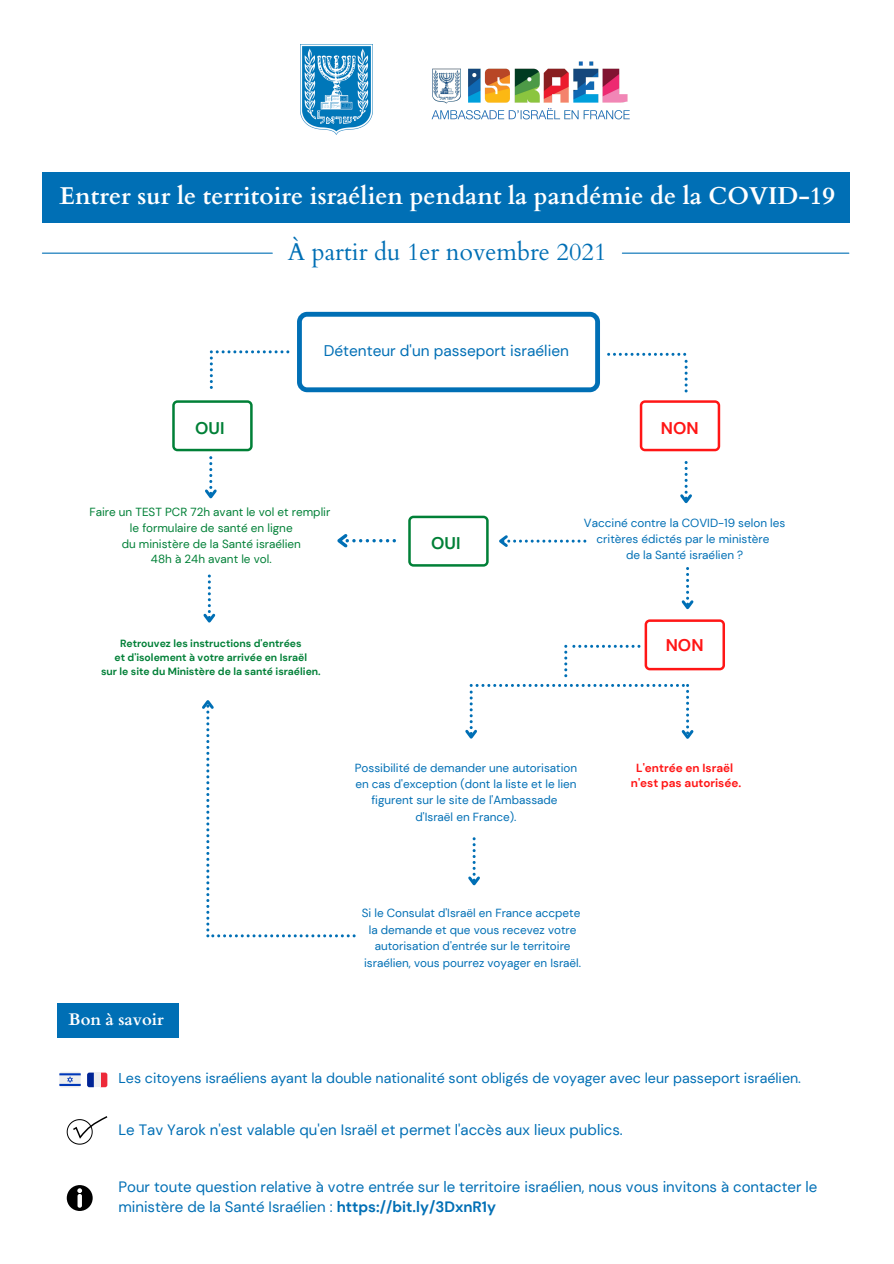
<style>
.page{position:relative;width:894px;height:1264px;background:#fff}
.page>*{position:absolute;margin:0;border:0;box-sizing:border-box;transform-origin:0 0}
.t1{font:700 24.3px "Cardo";color:#fff}
.t2{font:24.3px "Cardo";color:#006fb5}
.t3{font:700 16.95px "DM Sans";color:#008037}
.t4{font:700 16.95px "DM Sans";color:#ff1616}
.t5{font:700 16.65px "Cardo";color:#fff}
.t6{font:15.45px "DM Sans";color:#006fb5}
.t7{font:15px/20.2px "DM Sans";color:#006fb5}
.t8{font:14.25px "DM Sans";color:#006fb5}
.t9{font:11.7px/16.4px "DM Sans";color:#006fb5;text-align:center}
.t10{font:11.7px "DM Sans";color:#008037}
.t11{font:700 11.7px "DM Sans";color:#ff1616}
.t12{font:700 10.35px "DM Sans";color:#008037}
.s1{font-weight:700}
</style>
<div class="page">
<img style="left:300px;top:44px;width:73px;height:91px">
<div style="left:42px;top:172px;width:807px;height:51px;background:#006fb5"></div>
<hr style="left:42px;top:252px;width:230px;height:2px;background:#006fb5">
<hr style="left:622px;top:252px;width:226px;height:2px;background:#006fb5">
<svg style="left:297px;top:312px;width:303px;height:80px"></svg>
<svg style="left:639px;top:400px;width:81px;height:51px"></svg>
<svg style="left:408px;top:515px;width:80px;height:51px"></svg>
<svg style="left:210px;top:350px;width:79px;height:39px"></svg>
<svg style="left:607px;top:353px;width:80px;height:39px"></svg>
<svg style="left:172px;top:400px;width:80px;height:99px"></svg>
<svg style="left:203px;top:574px;width:13px;height:49px"></svg>
<svg style="left:680px;top:461px;width:12px;height:43px"></svg>
<svg style="left:681px;top:567px;width:13px;height:43px"></svg>
<svg style="left:499px;top:535px;width:87px;height:12px"></svg>
<svg style="left:465px;top:684px;width:229px;height:55px"></svg>
<svg style="left:468px;top:837px;width:12px;height:49px"></svg>
<svg style="left:202px;top:700px;width:153px;height:237px"></svg>
<svg style="left:564px;top:619px;width:160px;height:58px"></svg>
<svg style="left:59px;top:1072px;width:22px;height:15px"></svg>
<svg style="left:101px;top:1072px;width:6px;height:15px"></svg>
<svg style="left:87px;top:1072px;width:7px;height:15px"></svg>
<div style="left:94px;top:1072px;width:7px;height:15px;background:#eee"></div>
<svg style="left:67px;top:1116px;width:40px;height:28px"></svg>
<svg style="left:67px;top:1185px;width:26px;height:25px"></svg>
<div style="left:58px;top:1002px;width:121px;height:35px;background:#006fb5"></div>
<img style="left:431px;top:61px;width:199px;height:59px">
<svg style="left:337px;top:534px;width:59px;height:14px"></svg>
<p class="t1" style="left:59px;top:180px;width:776px">Entrer sur le territoire israélien pendant la pandémie de la COVID-19</p>
<p class="t2" style="left:288px;top:236px;width:320px">À partir du 1er novembre 2021</p>
<p class="t6" style="left:324px;top:341px;width:246px">Détenteur d'un passeport israélien</p>
<p class="t3" style="left:195px;top:417px;width:31px">OUI</p>
<p class="t4" style="left:660px;top:417px;width:39px">NON</p>
<p class="t10" style="left:89px;top:505px;width:242px">Faire un TEST PCR 72h avant le vol et remplir</p>
<p class="t10" style="left:130px;top:520px;width:164px">le formulaire de santé en ligne</p>
<p class="t10" style="left:122px;top:536px;width:181px">du ministère de la Santé israélien</p>
<p class="t10" style="left:151px;top:551px;width:122px">48h à 24h avant le vol.</p>
<p class="t12" style="left:120px;top:636px;width:183px">Retrouvez les instructions d'entrées</p>
<p class="t12" style="left:114px;top:650px;width:194px">et d'isolement à votre arrivée en Israël</p>
<p class="t12" style="left:101px;top:664px;width:221px">sur le site du Ministère de la santé israélien.</p>
<p class="t3" style="left:431px;top:532px;width:31px">OUI</p>
<p class="t9" style="left:583px;top:514px;width:203px">Vacciné contre la COVID-19 selon les critères édictés par le ministère</p>
<p class="t9" style="left:625px;top:547px;width:119px">de la Santé israélien ?</p>
<p class="t4" style="left:665px;top:634px;width:39px">NON</p>
<p class="t5" style="left:69px;top:1008px;width:97px">Bon à savoir</p>
<p class="t9" style="left:355px;top:759px;width:224px">Possibilité de demander une autorisation</p>
<p class="t9" style="left:355px;top:775px;width:223px">en cas d'exception (dont la liste et le lien figurent sur le site de l'Ambassade</p>
<p class="t9" style="left:415px;top:808px;width:102px">d'Israël en France).</p>
<p class="t9" style="left:361px;top:905px;width:220px">Si le Consulat d'Israël en France accpete</p>
<p class="t9" style="left:364px;top:921px;width:218px">la demande et que vous recevez votre autorisation d'entrée sur le territoire israélien, vous pourrez voyager en Israël.</p>
<p class="t11" style="left:636px;top:760px;width:98px">L'entrée en Israël</p>
<p class="t11" style="left:630px;top:775px;width:112px">n'est pas autorisée.</p>
<p class="t8" style="left:118px;top:1069px;width:684px">Les citoyens israéliens ayant la double nationalité sont obligés de voyager avec leur passeport israélien.</p>
<p class="t7" style="left:118px;top:1119px;width:506px">Le Tav Yarok n'est valable qu'en Israël et permet l'accès aux lieux publics.</p>
<p class="t7" style="left:118px;top:1176px;width:700px">Pour toute question relative à votre entrée sur le territoire israélien, nous vous invitons à contacter le ministère de la Santé Israélien : <span class="s1">https://bit.ly/3DxnR1y</span></p>
</div>
